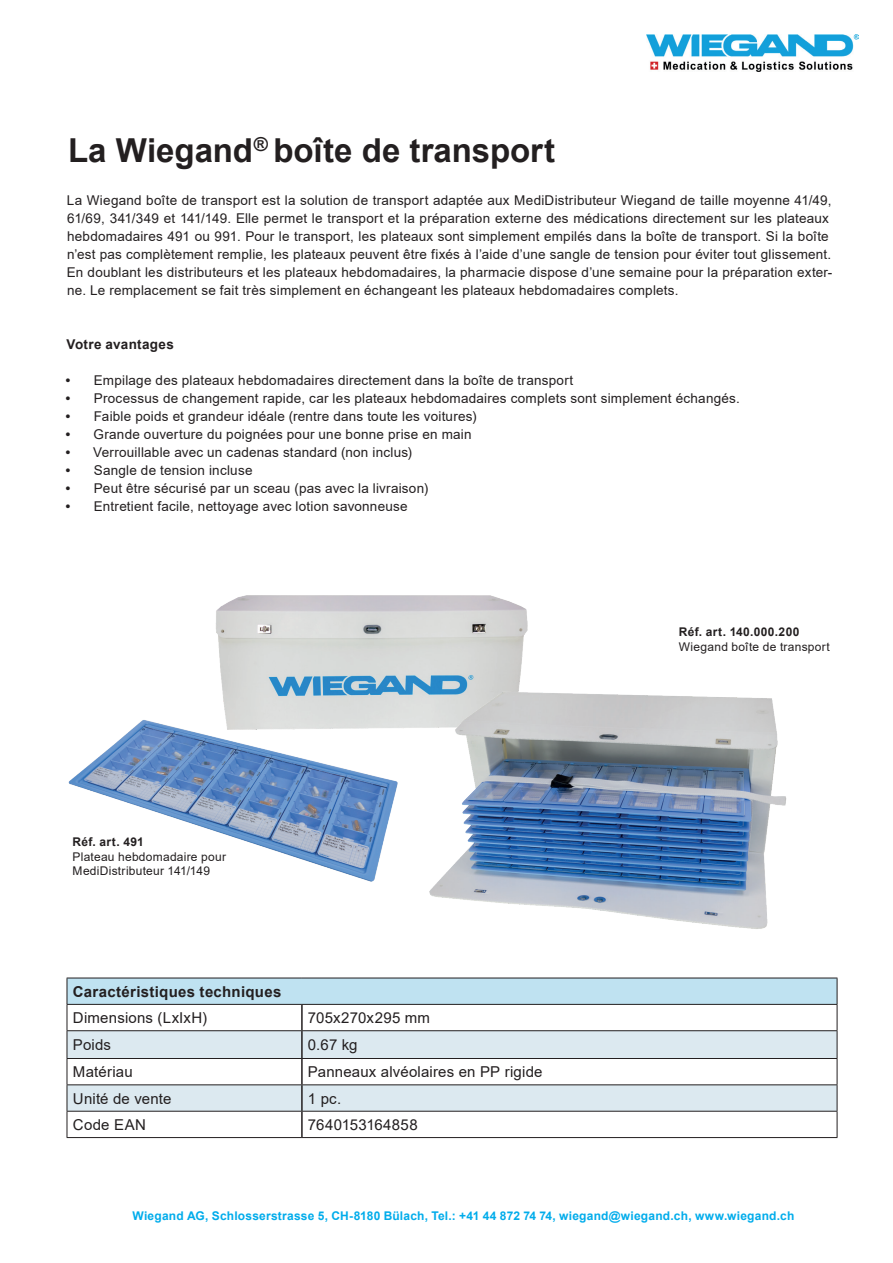
<style>
.page{position:relative;width:893px;height:1263px;background:#fff}
.page>*{position:absolute;margin:0;border:0;box-sizing:border-box;transform-origin:0 0}
.t1{font:700 33px "Arial";color:#231f20}
.t2{font:15px "Arial";letter-spacing:.01em;color:#231f20}
.t3{font:700 15px "Arial";letter-spacing:.02em;color:#231f20}
.t4{font:13.5px/18px "Arial";letter-spacing:.015em;color:#231f20}
.t5{font:700 13.5px "Arial";letter-spacing:.02em;color:#231f20}
.t6{font:700 12px "Arial";letter-spacing:.015em;color:#00aceb}
.t7{font:12px/14.4px "Arial";letter-spacing:.02em;color:#231f20}
.t8{font:700 12px "Arial";letter-spacing:.03em;color:#231f20}
.s1{font-family:"Myriad Pro";font-size:18px}
</style>
<div class="page">
<img style="left:646px;top:34px;width:213px;height:37px">
<img style="left:216px;top:595px;width:312px;height:113px">
<img style="left:68px;top:708px;width:315px;height:174px">
<img style="left:383px;top:638px;width:404px;height:291px">
<hr style="left:67px;top:1137px;width:235px;height:1px;background:#231f20">
<hr style="left:302px;top:1137px;width:535px;height:1px;background:#231f20">
<svg style="left:67px;top:978px;width:771px;height:159px"></svg>
<h1 class="t1" style="left:68px;top:127px;width:489px">La Wiegand<sup>®</sup> boîte de transport</h1>
<p class="t4" style="left:67px;top:192px;width:767px">La Wiegand boîte de transport est la solution de transport adaptée aux MediDistributeur Wiegand de taille moyenne 41/49, 61/69, 341/349 et 141/149. Elle permet le transport et la préparation externe des médications directement sur les plateaux hebdomadaires 491 ou 991. Pour le transport, les plateaux sont simplement empilés dans la boîte de transport. Si la boîte n’est pas complètement remplie, les plateaux peuvent être fixés à l’aide d’une sangle de tension pour éviter tout glissement.<br>En doublant les distributeurs et les plateaux hebdomadaires, la pharmacie dispose d’une semaine pour la préparation exter&shy;ne. Le remplacement se fait très simplement en échangeant les plateaux hebdomadaires complets.</p>
<p class="t5" style="left:66px;top:335px;width:109px">Votre avantages</p>
<p class="t4" style="left:65px;top:372px;width:509px"><span class="s1">•</span> Empilage des plateaux hebdomadaires directement dans la boîte de transport</p>
<p class="t4" style="left:65px;top:390px;width:676px"><span class="s1">•</span> Processus de changement rapide, car les plateaux hebdomadaires complets sont simplement échangés.</p>
<p class="t4" style="left:65px;top:408px;width:413px"><span class="s1">•</span> Faible poids et grandeur idéale (rentre dans toute les voitures)</p>
<p class="t4" style="left:65px;top:426px;width:408px"><span class="s1">•</span> Grande ouverture du poignées pour une bonne prise en main</p>
<p class="t4" style="left:65px;top:444px;width:348px"><span class="s1">•</span> Verrouillable avec un cadenas standard (non inclus)</p>
<p class="t4" style="left:65px;top:462px;width:189px"><span class="s1">•</span> Sangle de tension incluse</p>
<p class="t4" style="left:65px;top:480px;width:364px"><span class="s1">•</span> Peut être sécurisé par un sceau (pas avec la livraison)</p>
<p class="t4" style="left:65px;top:498px;width:344px"><span class="s1">•</span> Entretient facile, nettoyage avec lotion savonneuse</p>
<p class="t8" style="left:73px;top:834px;width:73px">Réf. art. 491</p>
<p class="t7" style="left:73px;top:849px;width:155px">Plateau hebdomadaire pour<br>MediDistributeur 141/149</p>
<p class="t3" style="left:73px;top:981px;width:210px">Caractéristiques techniques</p>
<p class="t2" style="left:73px;top:1007px;width:136px">Dimensions (LxIxH)</p>
<p class="t2" style="left:308px;top:1007px;width:124px">705x270x295 mm</p>
<p class="t2" style="left:73px;top:1034px;width:40px">Poids</p>
<p class="t2" style="left:308px;top:1034px;width:51px">0.67 kg</p>
<p class="t2" style="left:73px;top:1061px;width:61px">Matériau</p>
<p class="t2" style="left:308px;top:1061px;width:236px">Panneaux alvéolaires en PP rigide</p>
<p class="t2" style="left:73px;top:1088px;width:100px">Unité de vente</p>
<p class="t2" style="left:308px;top:1088px;width:35px">1 pc.</p>
<p class="t2" style="left:73px;top:1114px;width:74px">Code EAN</p>
<p class="t2" style="left:308px;top:1114px;width:111px">7640153164858</p>
<p class="t8" style="left:679px;top:624px;width:122px">Réf. art. 140.000.200</p>
<p class="t7" style="left:679px;top:639px;width:152px">Wiegand boîte de transport</p>
<p class="t6" style="left:132px;top:1208px;width:663px">Wiegand AG, Schlosserstrasse 5, CH-8180 Bülach, Tel.: +41 44 872 74 74, wiegand@wiegand.ch, www.wiegand.ch</p>
</div>
